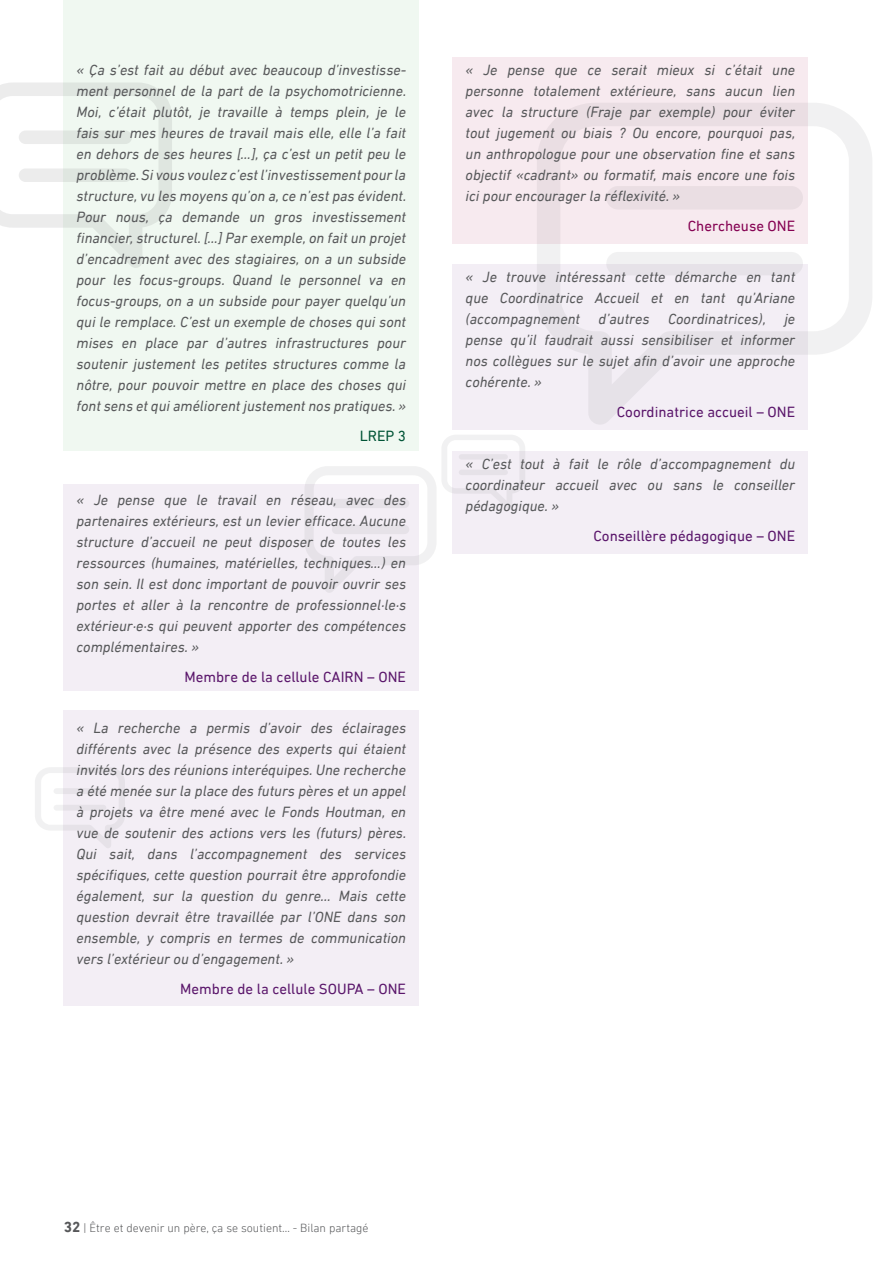
<style>
.page{position:relative;width:893px;height:1263px;background:#fff}
.page>*{position:absolute;margin:0;border:0;box-sizing:border-box;transform-origin:0 0}
.Texte_idée{font:italic 15px/21px "DIN Next LT Pro";color:#57585a;text-align:justify}
.Texte_idée-2{font:15px "DIN Next LT Pro";color:#5a166b}
.Texte_idée-3{font:15px "DIN Next LT Pro";color:#850152}
.Texte_idée-4{font:15px "DIN Next LT Pro";color:#015436}
.t1{font:300 12px "DIN Next LT Pro";color:#57585a}
.s1{font-weight:700;font-size:15px}
</style>
<div class="page">
<div style="left:453px;top:264px;width:355px;height:166px;background:#f3eef5"></div>
<div style="left:64px;top:0;width:355px;height:451px;background:#f0f8f1"></div>
<svg style="left:0;top:82px;width:172px;height:186px"></svg>
<svg style="left:19px;top:130px;width:113px;height:14px;background:#e4e8e5"></svg>
<svg style="left:19px;top:168px;width:113px;height:14px;background:#e4e8e5"></svg>
<div style="left:64px;top:484px;width:355px;height:206px;background:#f3eef5"></div>
<div style="left:64px;top:710px;width:355px;height:296px;background:#f3eef5"></div>
<svg style="left:35px;top:767px;width:90px;height:81px"></svg>
<svg style="left:54px;top:788px;width:52px;height:6px"></svg>
<svg style="left:54px;top:805px;width:52px;height:6px"></svg>
<div style="left:453px;top:57px;width:355px;height:186px;background:#f7eaef"></div>
<svg style="left:537px;top:103px;width:335px;height:321px"></svg>
<div style="left:606px;top:186px;width:197px;height:24px;background:#eadee3;border-radius:12px"></div>
<div style="left:606px;top:252px;width:197px;height:23px;background:linear-gradient(to right,#eceaed,#eceaed);border-radius:12px"></div>
<div style="left:453px;top:451px;width:355px;height:102px;background:#f3eef5"></div>
<svg style="left:305px;top:435px;width:220px;height:158px"></svg>
<div style="left:459px;top:454px;width:49px;height:6px;background:#e6e2e8;border-radius:3px"></div>
<div style="left:459px;top:470px;width:49px;height:5px;background:#e6e2e8;border-radius:3px"></div>
<p class="Texte_idée" style="left:77px;top:59px;width:331px">« Ça s’est fait au début avec beaucoup d’investisse&shy;ment personnel de la part de la psychomotricienne.<br>Moi, c’était plutôt, je travaille à temps plein, je le fais sur mes heures de travail mais elle, elle l’a fait en dehors de ses heures […], ça c’est un petit peu le problème. Si vous voulez c’est l’investissement pour la structure, vu les moyens qu’on a, ce n’est pas évident.<br>Pour nous, ça demande un gros investissement financier, structurel. […] Par exemple, on fait un projet d’encadrement avec des stagiaires, on a un subside pour les focus-groups. Quand le personnel va en focus-groups, on a un subside pour payer quelqu’un qui le remplace. C’est un exemple de choses qui sont mises en place par d’autres infrastructures pour soutenir justement les petites structures comme la nôtre, pour pouvoir mettre en place des choses qui font sens et qui améliorent justement nos pratiques. »</p>
<p class="Texte_idée-4" style="left:360px;top:427px;width:48px">LREP 3</p>
<p class="Texte_idée" style="left:77px;top:489px;width:331px">« Je pense que le travail en réseau, avec des partenaires extérieurs, est un levier efficace. Aucune structure d’accueil ne peut disposer de toutes les ressources (humaines, matérielles, techniques…) en son sein. Il est donc important de pouvoir ouvrir ses portes et aller à la rencontre de professionnel·le·s extérieur·e·s qui peuvent apporter des compétences complémentaires. »</p>
<p class="Texte_idée-2" style="left:185px;top:668px;width:223px">Membre de la cellule CAIRN – ONE</p>
<p class="Texte_idée" style="left:77px;top:718px;width:331px">« La recherche a permis d’avoir des éclairages différents avec la présence des experts qui étaient invités lors des réunions interéquipes. Une recherche a été menée sur la place des futurs pères et un appel à projets va être mené avec le Fonds Houtman, en vue de soutenir des actions vers les (futurs) pères.<br>Qui sait, dans l’accompagnement des services spécifiques, cette question pourrait être approfondie également, sur la question du genre… Mais cette question devrait être travaillée par l’ONE dans son ensemble, y compris en termes de communication vers l’extérieur ou d’engagement. »</p>
<p class="Texte_idée-2" style="left:180px;top:981px;width:227px">Membre de la cellule SOUPA – ONE</p>
<p class="Texte_idée" style="left:466px;top:59px;width:331px">« Je pense que ce serait mieux si c’était une personne totalement extérieure, sans aucun lien avec la structure (Fraje par exemple) pour éviter tout jugement ou biais ? Ou encore, pourquoi pas, un anthropologue pour une observation fine et sans objectif «cadrant» ou formatif, mais encore une fois ici pour encourager la réflexivité. »</p>
<p class="Texte_idée-3" style="left:688px;top:217px;width:109px">Chercheuse ONE</p>
<p class="Texte_idée" style="left:466px;top:267px;width:331px">« Je trouve intéressant cette démarche en tant que Coordinatrice Accueil et en tant qu’Ariane (accompagnement d’autres Coordinatrices), je pense qu’il faudrait aussi sensibiliser et informer nos collègues sur le sujet afin d’avoir une approche cohérente. »</p>
<p class="Texte_idée-2" style="left:617px;top:404px;width:180px">Coordinatrice accueil – ONE</p>
<p class="Texte_idée" style="left:466px;top:453px;width:331px">« C’est tout à fait le rôle d’accompagnement du coordinateur accueil avec ou sans le conseiller pédagogique. »</p>
<p class="Texte_idée-2" style="left:593px;top:527px;width:203px">Conseillère pédagogique – ONE</p>
<p class="t1" style="left:64px;top:1221px;width:306px"><span class="s1">32</span> | Être et devenir un père, ça se soutient… - Bilan partagé</p>
</div>
